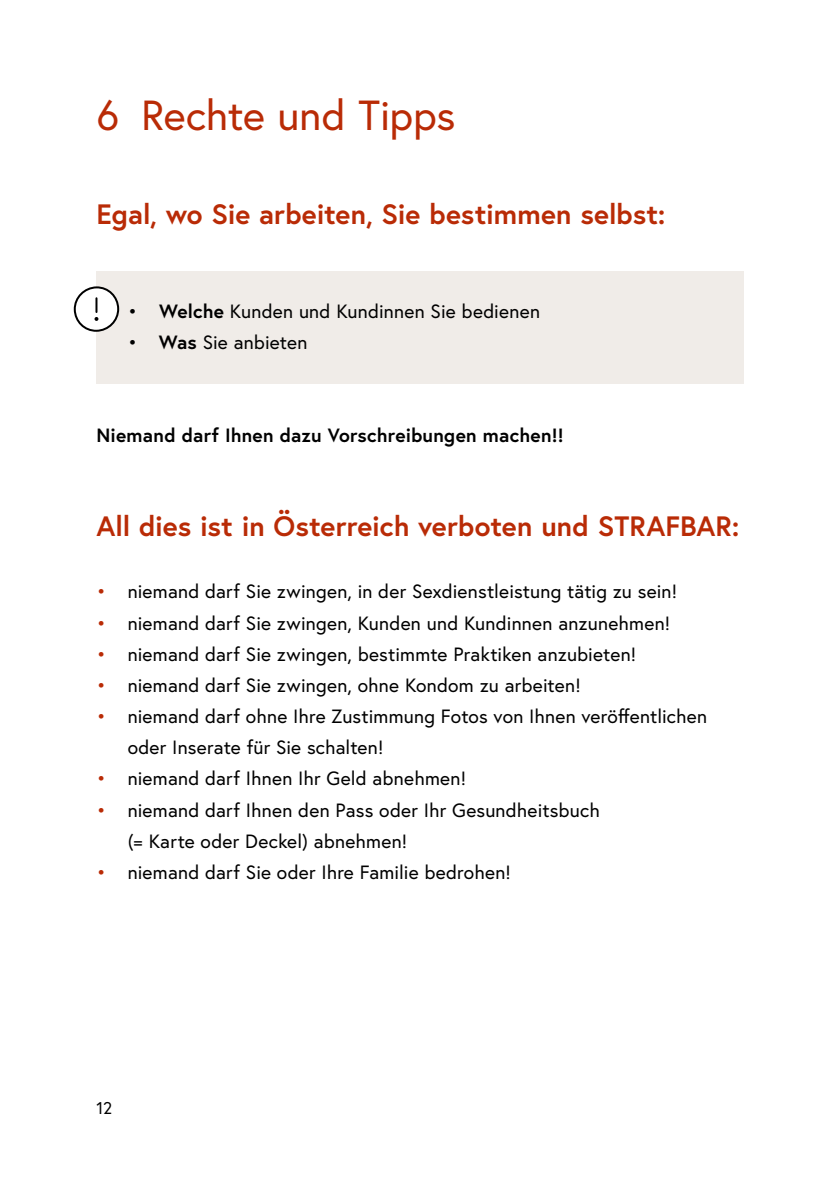
<style>
.page{position:relative;width:840px;height:1191px;background:#fff}
.page>*{position:absolute;margin:0;border:0;box-sizing:border-box;transform-origin:0 0}
.t1{font:42px "Europa Austria";letter-spacing:-.005em;color:#b92b06}
.h2_ohne_Nummerierung{font:700 28px "Europa Austria";color:#b92b06}
.t2{font:19.2px/31.2px "Europa Austria";letter-spacing:.01em;color:#000}
.p_Abstand_danach{font:700 19.2px "Europa Austria";letter-spacing:.015em;color:#000}
.t3{font:17px "Europa Austria";color:#000}
.s1{font-weight:700}
.s2{color:#b92b06}
</style>
<div class="page">
<div style="left:96px;top:271px;width:647px;height:82px;background:#f0ece8"></div>
<div style="left:96px;top:302px;width:647px;height:82px;background:#f0ece8"></div>
<svg style="left:73px;top:286px;width:47px;height:46px"></svg>
<h1 class="t1" style="left:96px;top:89px;width:360px">6 Rechte und Tipps</h1>
<h2 class="h2_ohne_Nummerierung" style="left:96px;top:195px;width:570px">Egal, wo Sie arbeiten, Sie bestimmen selbst:</h2>
<p class="t2" style="left:128px;top:295px;width:413px">• <span class="s1">Welche</span> Kunden und Kundinnen Sie bedienen</p>
<p class="t2" style="left:128px;top:326px;width:181px">• <span class="s1">Was</span> Sie anbieten</p>
<p class="p_Abstand_danach" style="left:96px;top:422px;width:468px">Niemand darf Ihnen dazu Vorschreibungen machen!!</p>
<h2 class="h2_ohne_Nummerierung" style="left:96px;top:507px;width:644px">All dies ist in Österreich verboten und STRAFBAR:</h2>
<p class="t2" style="left:96px;top:575px;width:581px"><span class="s2">•</span> niemand darf Sie zwingen, in der Sexdienstleistung tätig zu sein!</p>
<p class="t2" style="left:96px;top:607px;width:575px"><span class="s2">•</span> niemand darf Sie zwingen, Kunden und Kundinnen anzunehmen!</p>
<p class="t2" style="left:96px;top:638px;width:541px"><span class="s2">•</span> niemand darf Sie zwingen, bestimmte Praktiken anzubieten!</p>
<p class="t2" style="left:96px;top:669px;width:485px"><span class="s2">•</span> niemand darf Sie zwingen, ohne Kondom zu arbeiten!</p>
<p class="t2" style="left:128px;top:700px;width:580px;text-indent:-31px"><span class="s2">•</span> niemand darf ohne Ihre Zustimmung Fotos von Ihnen veröffentlichen oder Inserate für Sie schalten!</p>
<p class="t2" style="left:96px;top:763px;width:371px"><span class="s2">•</span> niemand darf Ihnen Ihr Geld abnehmen!</p>
<p class="t2" style="left:128px;top:794px;width:473px;text-indent:-31px"><span class="s2">•</span> niemand darf Ihnen den Pass oder Ihr Gesundheitsbuch (= Karte oder Deckel) abnehmen!</p>
<p class="t2" style="left:96px;top:856px;width:415px"><span class="s2">•</span> niemand darf Sie oder Ihre Familie bedrohen!</p>
<p class="t3" style="left:96px;top:1096px;width:17px">12</p>
</div>
